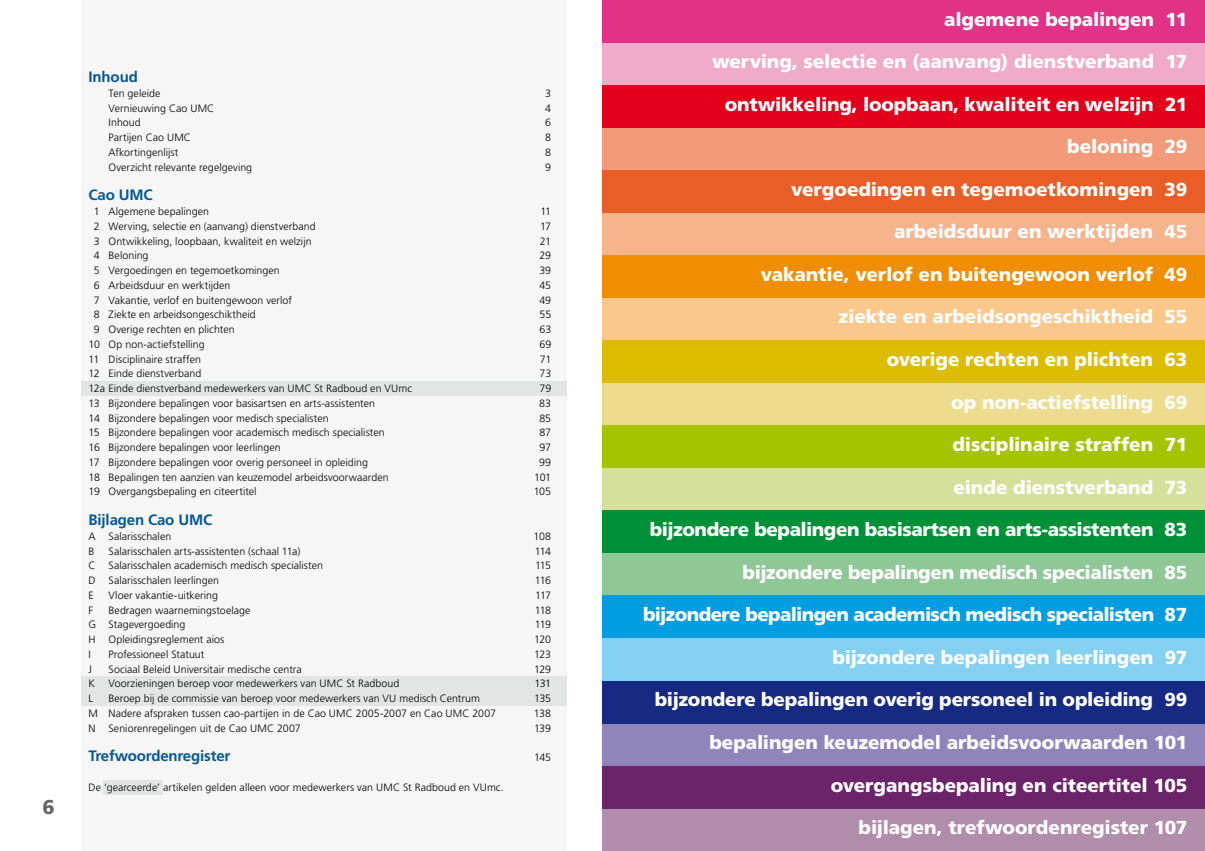
<style>
.page{position:relative;width:1205px;height:851px;background:#fff}
.page>*{position:absolute;margin:0;border:0;box-sizing:border-box;transform-origin:0 0}
.t1{font:900 20px "Frutiger LT";color:#646567}
.t2{font:900 18.75px "Frutiger LT";letter-spacing:-.01em;color:#fff}
.t3{font:900 18.75px "Frutiger LT";letter-spacing:-.03em;color:#fff}
.t4{font:700 15px "Frutiger LT";letter-spacing:-.01em;color:#035797}
.t5{font:300 10.62px "Frutiger LT";letter-spacing:.005em;color:#000}
</style>
<div class="page">
<div style="left:81px;top:0;width:486px;height:850px;background:#f6f6f6"></div>
<div style="left:103px;top:780px;width:60px;height:14px;background:#e3e4e4"></div>
<div style="left:81px;top:675px;width:486px;height:30px;background:#e3e4e4"></div>
<div style="left:81px;top:381px;width:486px;height:15px;background:#e3e4e4"></div>
<div style="left:602px;top:213px;width:603px;height:42px;background:#f6b48d"></div>
<div style="left:602px;top:298px;width:603px;height:42px;background:#fac88b"></div>
<div style="left:602px;top:383px;width:603px;height:42px;background:#eedc8e"></div>
<div style="left:602px;top:468px;width:603px;height:42px;background:#d5e19a"></div>
<div style="left:602px;top:553px;width:603px;height:42px;background:#90c796"></div>
<div style="left:602px;top:638px;width:603px;height:42px;background:#84d0f0"></div>
<div style="left:602px;top:723px;width:603px;height:42px;background:#9085ba"></div>
<div style="left:602px;top:808px;width:603px;height:42px;background:#b18dac"></div>
<div style="left:602px;top:128px;width:603px;height:42px;background:#f29a79"></div>
<div style="left:602px;top:85px;width:603px;height:43px;background:#e2001a"></div>
<div style="left:602px;top:43px;width:603px;height:42px;background:#f0abc9"></div>
<div style="left:602px;top:765px;width:603px;height:43px;background:#6b246a"></div>
<div style="left:602px;top:170px;width:603px;height:43px;background:#e95e27"></div>
<div style="left:602px;top:255px;width:603px;height:43px;background:#f18e00"></div>
<div style="left:602px;top:340px;width:603px;height:43px;background:#dbbc00"></div>
<div style="left:602px;top:425px;width:603px;height:43px;background:#a4c400"></div>
<div style="left:602px;top:510px;width:603px;height:43px;background:#009037"></div>
<div style="left:602px;top:595px;width:603px;height:43px;background:#009ee0"></div>
<div style="left:602px;top:680px;width:603px;height:43px;background:#162983"></div>
<div style="left:602px;top:0;width:603px;height:43px;background:#e13288"></div>
<h1 class="t1" style="left:43px;top:794px;width:14px">6</h1>
<h3 class="t4" style="left:89px;top:68px;width:51px">Inhoud</h3>
<p class="t5" style="left:109px;top:87px;width:54px">Ten geleide</p>
<p class="t5" style="left:545px;top:87px;width:7px">3</p>
<p class="t5" style="left:109px;top:102px;width:107px">Vernieuwing Cao UMC</p>
<p class="t5" style="left:545px;top:102px;width:7px">4</p>
<p class="t5" style="left:109px;top:117px;width:34px">Inhoud</p>
<p class="t5" style="left:545px;top:117px;width:7px">6</p>
<p class="t5" style="left:109px;top:131px;width:84px">Partijen Cao UMC</p>
<p class="t5" style="left:545px;top:131px;width:7px">8</p>
<p class="t5" style="left:109px;top:146px;width:71px">Afkortingenlijst</p>
<p class="t5" style="left:545px;top:146px;width:7px">8</p>
<p class="t5" style="left:109px;top:161px;width:145px">Overzicht relevante regelgeving</p>
<p class="t5" style="left:545px;top:161px;width:7px">9</p>
<h3 class="t4" style="left:89px;top:186px;width:66px">Cao UMC</h3>
<p class="t5" style="left:94px;top:205px;width:117px">1 Algemene bepalingen</p>
<p class="t5" style="left:540px;top:205px;width:12px">11</p>
<p class="t5" style="left:94px;top:220px;width:223px">2 Werving, selectie en (aanvang) dienstverband</p>
<p class="t5" style="left:540px;top:220px;width:13px">17</p>
<p class="t5" style="left:94px;top:235px;width:219px">3 Ontwikkeling, loopbaan, kwaliteit en welzijn</p>
<p class="t5" style="left:540px;top:235px;width:13px">21</p>
<p class="t5" style="left:94px;top:249px;width:56px">4 Beloning</p>
<p class="t5" style="left:539px;top:249px;width:13px">29</p>
<p class="t5" style="left:94px;top:264px;width:187px">5 Vergoedingen en tegemoetkomingen</p>
<p class="t5" style="left:539px;top:264px;width:13px">39</p>
<p class="t5" style="left:94px;top:279px;width:138px">6 Arbeidsduur en werktijden</p>
<p class="t5" style="left:539px;top:279px;width:13px">45</p>
<p class="t5" style="left:94px;top:294px;width:199px">7 Vakantie, verlof en buitengewoon verlof</p>
<p class="t5" style="left:539px;top:294px;width:13px">49</p>
<p class="t5" style="left:94px;top:308px;width:163px">8 Ziekte en arbeidsongeschiktheid</p>
<p class="t5" style="left:540px;top:308px;width:13px">55</p>
<p class="t5" style="left:94px;top:323px;width:142px">9 Overige rechten en plichten</p>
<p class="t5" style="left:539px;top:323px;width:13px">63</p>
<p class="t5" style="left:89px;top:338px;width:118px">10 Op non-actiefstelling</p>
<p class="t5" style="left:539px;top:338px;width:13px">69</p>
<p class="t5" style="left:89px;top:353px;width:114px">11 Disciplinaire straffen</p>
<p class="t5" style="left:540px;top:353px;width:13px">71</p>
<p class="t5" style="left:89px;top:367px;width:114px">12 Einde dienstverband</p>
<p class="t5" style="left:539px;top:367px;width:13px">73</p>
<p class="t5" style="left:89px;top:382px;width:325px">12a Einde dienstverband medewerkers van UMC St Radboud en VUmc</p>
<p class="t5" style="left:539px;top:382px;width:13px">79</p>
<p class="t5" style="left:89px;top:397px;width:288px">13 Bijzondere bepalingen voor basisartsen en arts-assistenten</p>
<p class="t5" style="left:539px;top:397px;width:13px">83</p>
<p class="t5" style="left:89px;top:412px;width:241px">14 Bijzondere bepalingen voor medisch specialisten</p>
<p class="t5" style="left:539px;top:412px;width:13px">85</p>
<p class="t5" style="left:89px;top:426px;width:298px">15 Bijzondere bepalingen voor academisch medisch specialisten</p>
<p class="t5" style="left:539px;top:426px;width:13px">87</p>
<p class="t5" style="left:89px;top:441px;width:194px">16 Bijzondere bepalingen voor leerlingen</p>
<p class="t5" style="left:539px;top:441px;width:13px">97</p>
<p class="t5" style="left:89px;top:456px;width:281px">17 Bijzondere bepalingen voor overig personeel in opleiding</p>
<p class="t5" style="left:539px;top:456px;width:13px">99</p>
<p class="t5" style="left:89px;top:471px;width:302px">18 Bepalingen ten aanzien van keuzemodel arbeidsvoorwaarden</p>
<p class="t5" style="left:534px;top:471px;width:19px">101</p>
<p class="t5" style="left:89px;top:485px;width:170px">19 Overgangsbepaling en citeertitel</p>
<p class="t5" style="left:534px;top:485px;width:19px">105</p>
<h3 class="t4" style="left:89px;top:511px;width:125px">Bijlagen Cao UMC</h3>
<p class="t5" style="left:89px;top:530px;width:84px">A Salarisschalen</p>
<p class="t5" style="left:533px;top:530px;width:19px">108</p>
<p class="t5" style="left:89px;top:544px;width:7px">B</p>
<p class="t5" style="left:109px;top:544px;width:193px">Salarisschalen arts-assistenten (schaal 11a)</p>
<p class="t5" style="left:535px;top:544px;width:18px">114</p>
<p class="t5" style="left:89px;top:559px;width:236px">C Salarisschalen academisch medisch specialisten</p>
<p class="t5" style="left:535px;top:559px;width:18px">115</p>
<p class="t5" style="left:89px;top:574px;width:132px">D Salarisschalen leerlingen</p>
<p class="t5" style="left:535px;top:574px;width:18px">116</p>
<p class="t5" style="left:89px;top:589px;width:7px">E</p>
<p class="t5" style="left:109px;top:589px;width:111px">Vloer vakantie-uitkering</p>
<p class="t5" style="left:535px;top:589px;width:18px">117</p>
<p class="t5" style="left:89px;top:603px;width:6px">F</p>
<p class="t5" style="left:109px;top:603px;width:143px">Bedragen waarnemingstoelage</p>
<p class="t5" style="left:535px;top:603px;width:18px">118</p>
<p class="t5" style="left:89px;top:618px;width:98px">G Stagevergoeding</p>
<p class="t5" style="left:535px;top:618px;width:18px">119</p>
<p class="t5" style="left:89px;top:633px;width:137px">H Opleidingsreglement aios</p>
<p class="t5" style="left:534px;top:633px;width:18px">120</p>
<p class="t5" style="left:89px;top:648px;width:4px">I</p>
<p class="t5" style="left:109px;top:648px;width:97px">Professioneel Statuut</p>
<p class="t5" style="left:534px;top:648px;width:19px">123</p>
<p class="t5" style="left:89px;top:662px;width:5px">J</p>
<p class="t5" style="left:109px;top:662px;width:195px">Sociaal Beleid Universitair medische centra</p>
<p class="t5" style="left:534px;top:662px;width:19px">129</p>
<p class="t5" style="left:89px;top:677px;width:8px">K</p>
<p class="t5" style="left:109px;top:677px;width:292px">Voorzieningen beroep voor medewerkers van UMC St Radboud</p>
<p class="t5" style="left:534px;top:677px;width:18px">131</p>
<p class="t5" style="left:89px;top:692px;width:6px">L</p>
<p class="t5" style="left:109px;top:692px;width:373px">Beroep bij de commissie van beroep voor medewerkers van VU medisch Centrum</p>
<p class="t5" style="left:534px;top:692px;width:18px">135</p>
<p class="t5" style="left:89px;top:707px;width:409px">M Nadere afspraken tussen cao-partijen in de Cao UMC 2005-2007 en Cao UMC 2007</p>
<p class="t5" style="left:534px;top:707px;width:19px">138</p>
<p class="t5" style="left:89px;top:721px;width:214px">N Seniorenregelingen uit de Cao UMC 2007</p>
<p class="t5" style="left:534px;top:721px;width:19px">139</p>
<h3 class="t4" style="left:89px;top:747px;width:143px">Trefwoordenregister</h3>
<p class="t5" style="left:534px;top:751px;width:19px">145</p>
<p class="t5" style="left:89px;top:780px;width:416px">De ‘gearceerde’ artikelen gelden alleen voor medewerkers van UMC St Radboud en VUmc.</p>
<h2 class="t2" style="left:944px;top:8px;width:244px">algemene bepalingen 11</h2>
<h2 class="t2" style="left:712px;top:50px;width:477px">werving, selectie en (aanvang) dienstverband 17</h2>
<h2 class="t2" style="left:725px;top:93px;width:464px">ontwikkeling, loopbaan, kwaliteit en welzijn 21</h2>
<h2 class="t2" style="left:1067px;top:135px;width:121px">beloning 29</h2>
<h2 class="t2" style="left:791px;top:178px;width:397px">vergoedingen en tegemoetkomingen 39</h2>
<h2 class="t2" style="left:894px;top:220px;width:295px">arbeidsduur en werktijden 45</h2>
<h2 class="t2" style="left:761px;top:263px;width:428px">vakantie, verlof en buitengewoon verlof 49</h2>
<h2 class="t2" style="left:839px;top:305px;width:350px">ziekte en arbeidsongeschiktheid 55</h2>
<h2 class="t2" style="left:887px;top:348px;width:302px">overige rechten en plichten 63</h2>
<h2 class="t2" style="left:951px;top:390px;width:237px">op non-actiefstelling 69</h2>
<h2 class="t2" style="left:952px;top:433px;width:236px">disciplinaire straffen 71</h2>
<h2 class="t2" style="left:953px;top:475px;width:235px">einde dienstverband 73</h2>
<h2 class="t2" style="left:650px;top:518px;width:539px">bijzondere bepalingen basisartsen en arts-assistenten 83</h2>
<h2 class="t2" style="left:742px;top:560px;width:446px">bijzondere bepalingen medisch specialisten 85</h2>
<h2 class="t3" style="left:643px;top:603px;width:546px">bijzondere bepalingen academisch medisch specialisten 87</h2>
<h2 class="t2" style="left:832px;top:645px;width:356px">bijzondere bepalingen leerlingen 97</h2>
<h2 class="t2" style="left:655px;top:688px;width:534px">bijzondere bepalingen overig personeel in opleiding 99</h2>
<h2 class="t2" style="left:709px;top:731px;width:479px">bepalingen keuzemodel arbeidsvoorwaarden 101</h2>
<h2 class="t2" style="left:831px;top:773px;width:358px">overgangsbepaling en citeertitel 105</h2>
<h2 class="t2" style="left:858px;top:816px;width:330px">bijlagen, trefwoordenregister 107</h2>
</div>
